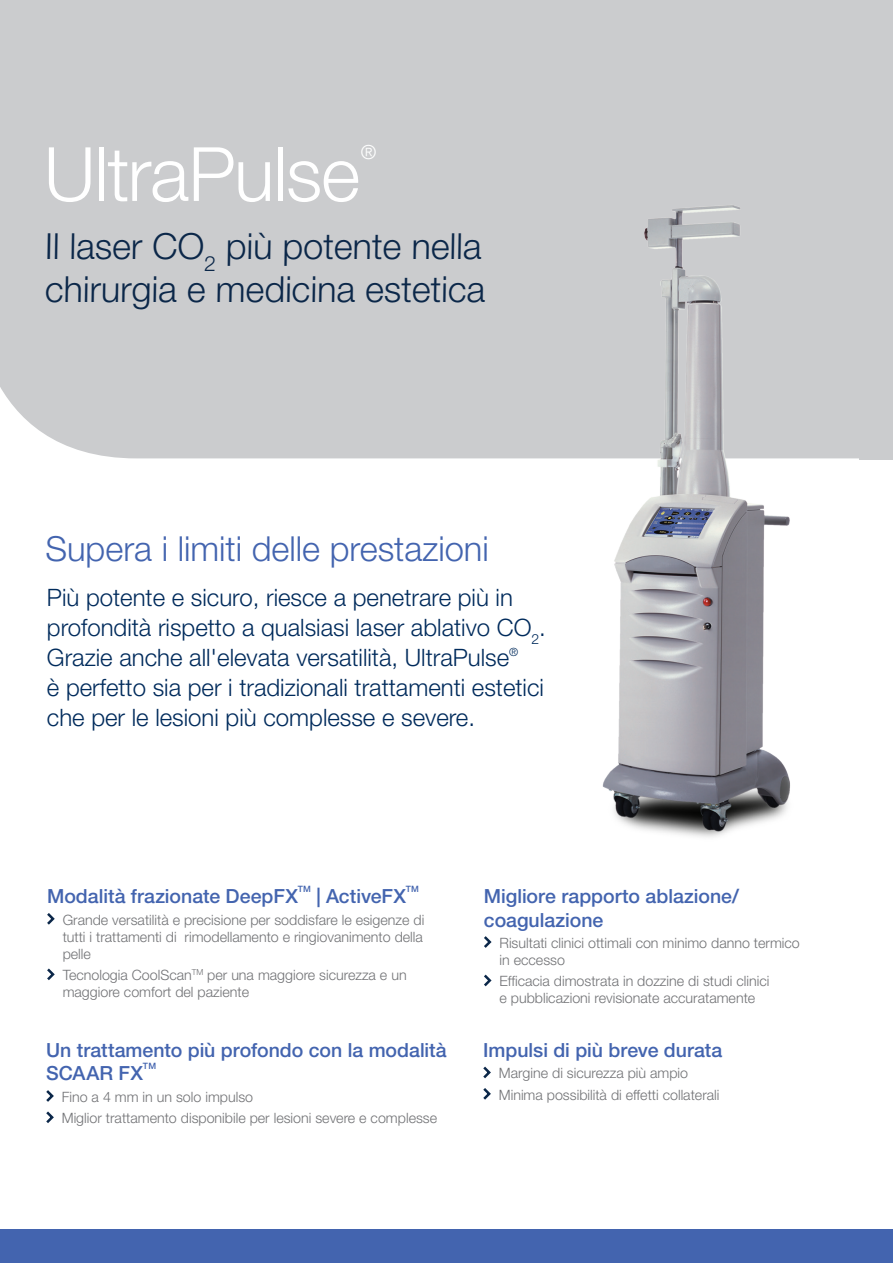
<style>
.page{position:relative;width:893px;height:1263px;background:#fff}
.page>*{position:absolute;margin:0;border:0;box-sizing:border-box;transform-origin:0 0}
.t1{font:300 75px "Helvetica Neue LT Std";letter-spacing:-.015em;color:#fff}
.t2{font:300 36px/43.2px "Helvetica Neue LT Std";color:#0b2749}
.t3{font:300 34.5px "Helvetica Neue LT Std";color:#4364af}
.t4{font:300 24px/30px "Helvetica Neue LT Std";color:#002b5c}
.t5{font:500 19.5px/23.4px "Helvetica Neue LT Std";color:#4364af}
.t6{font:300 19.5px "Helvetica Neue LT Std";color:#fff}
.t7{font:300 14.25px/17.1px "Helvetica Neue LT Std";color:#717275}
.t8{font:500 8.7px "Helvetica Neue LT Std";color:#4364af}
</style>
<div class="page">
<div style="left:0;top:0;width:893px;height:458px;background:#cbccce"></div>
<div style="left:0;top:1230px;width:893px;height:33px;background:#4364af"></div>
<img style="left:589px;top:191px;width:232px;height:646px">
<svg style="left:47px;top:913px;width:8px;height:12px"></svg>
<svg style="left:47px;top:968px;width:8px;height:13px"></svg>
<svg style="left:46px;top:1090px;width:8px;height:33px"></svg>
<svg style="left:484px;top:936px;width:8px;height:12px"></svg>
<svg style="left:484px;top:974px;width:8px;height:13px"></svg>
<svg style="left:483px;top:1066px;width:8px;height:34px"></svg>
<h1 class="t1" style="left:44px;top:128px;width:318px">UltraPulse</h1>
<h3 class="t6" style="left:361px;top:140px;width:17px">®</h3>
<h2 class="t2" style="left:45px;top:224px;width:442px">Il laser CO<sub>2</sub> più potente nella chirurgia e medicina estetica</h2>
<h3 class="t3" style="left:45px;top:527px;width:445px">Supera i limiti delle prestazioni</h3>
<p class="t4" style="left:47px;top:581px;width:500px">Più potente e sicuro, riesce a penetrare più in profondità rispetto a qualsiasi laser ablativo CO<sub>2</sub>.<br>Grazie anche all'elevata versatilità, UltraPulse<sup>®<br></sup>è perfetto sia per i tradizionali trattamenti estetici che per le lesioni più complesse e severe.</p>
<h3 class="t5" style="left:47px;top:884px;width:252px">Modalità frazionate DeepFX</h3>
<p class="t8" style="left:298px;top:884px;width:15px">TM</p>
<h3 class="t5" style="left:316px;top:884px;width:91px">| ActiveFX</h3>
<p class="t8" style="left:406px;top:884px;width:15px">TM</p>
<p class="t7" style="left:63px;top:911px;width:363px;text-align:justify">Grande versatilità e precisione per soddisfare le esigenze di tutti i trattamenti di rimodellamento e ringiovanimento della pelle</p>
<p class="t7" style="left:63px;top:966px;width:345px">Tecnologia CoolScan<sup>TM</sup> per una maggiore sicurezza e un maggiore comfort del paziente</p>
<h3 class="t5" style="left:46px;top:1038px;width:402px">Un trattamento più profondo con la modalità<br>SCAAR FX</h3>
<p class="t8" style="left:143px;top:1061px;width:15px">TM</p>
<p class="t7" style="left:62px;top:1086px;width:377px;line-height:21.3px">Fino a 4 mm in un solo impulso<br>Miglior trattamento disponibile per lesioni severe e complesse</p>
<h3 class="t5" style="left:484px;top:884px;width:256px">Migliore rapporto ablazione/ coagulazione</h3>
<p class="t7" style="left:499px;top:934px;width:302px">Risultati clinici ottimali con minimo danno termico in eccesso</p>
<p class="t7" style="left:499px;top:972px;width:271px">Efficacia dimostrata in dozzine di studi clinici e pubblicazioni revisionate accuratamente</p>
<h3 class="t5" style="left:483px;top:1038px;width:241px">Impulsi di più breve durata</h3>
<p class="t7" style="left:499px;top:1062px;width:222px;line-height:21.3px">Margine di sicurezza più ampio<br>Minima possibilità di effetti collaterali</p>
</div>
